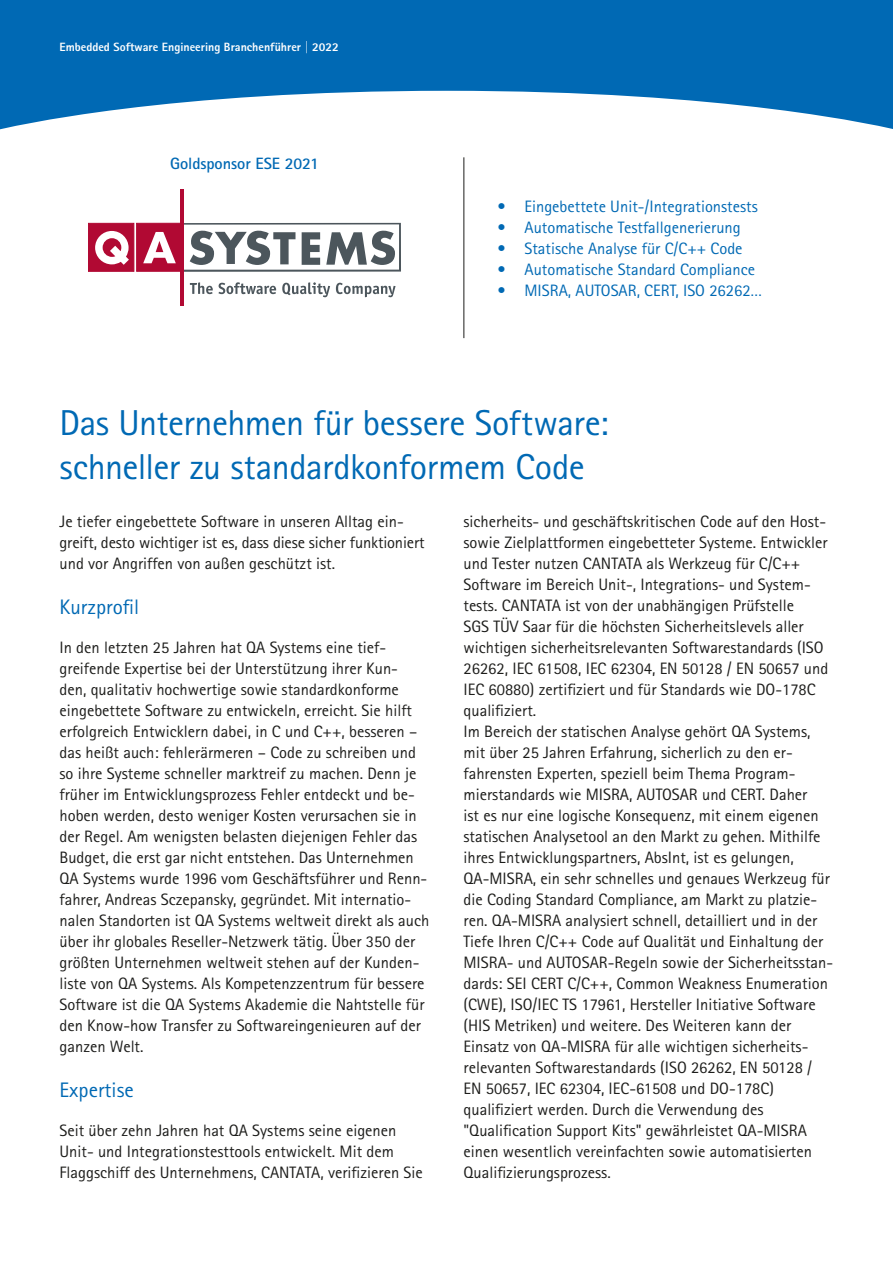
<style>
.page{position:relative;width:893px;height:1263px;background:#fff}
.page>*{position:absolute;margin:0;border:0;box-sizing:border-box;transform-origin:0 0}
.t1{font:36px/43.5px "Rotis Sans Serif Std";letter-spacing:-.015em;color:#0069b4}
.t2{font:21px "Rotis Sans Serif Std";color:#0069b4}
.t3{font:16.5px/21px "Rotis Sans Serif Std";color:#1d1d1b}
.t4{font:16.5px "Rotis Sans Serif Std";color:#0069b4}
.t5{font:700 16.35px "Rotis Sans Serif Std";letter-spacing:-.005em;color:#0069b4}
.t6{font:800 12px "Rotis Sans Serif Std";color:#fff}
</style>
<div class="page">
<svg style="left:0;top:0;width:893px;height:130px;fill:#0069b4"></svg>
<hr style="left:463px;top:157px;width:1px;height:181px;background:#1d1d1b">
<div style="left:88px;top:223px;width:46px;height:48px;background:#b10933"></div>
<div style="left:88px;top:223px;width:46px;height:49px;border:1px solid #b10933"></div>
<div style="left:137px;top:223px;width:45px;height:48px;background:#b10933"></div>
<div style="left:136px;top:223px;width:46px;height:49px;border:1px solid #b10933"></div>
<hr style="left:181px;top:189px;width:3px;height:117px;background:#b10933">
<svg style="left:95px;top:231px;width:34px;height:34px"></svg>
<svg style="left:143px;top:232px;width:33px;height:31px"></svg>
<svg style="left:184px;top:223px;width:217px;height:49px"></svg>
<svg style="left:190px;top:282px;width:23px;height:12px"></svg>
<svg style="left:219px;top:282px;width:57px;height:12px"></svg>
<svg style="left:282px;top:282px;width:48px;height:15px"></svg>
<svg style="left:336px;top:283px;width:60px;height:14px"></svg>
<p class="t6" style="left:60px;top:39px;width:281px">Embedded Software Engineering Branchenführer | 2022</p>
<p class="t5" style="left:170px;top:153px;width:150px">Goldsponsor ESE 2021</p>
<p class="t4" style="left:497px;top:197px;width:262px">• Eingebettete Unit-/Integrationstests</p>
<p class="t4" style="left:497px;top:218px;width:245px">• Automatische Testfallgenerierung</p>
<p class="t4" style="left:497px;top:239px;width:247px">• Statische Analyse für C/C++ Code</p>
<p class="t4" style="left:497px;top:260px;width:259px">• Automatische Standard Compliance</p>
<p class="t4" style="left:497px;top:281px;width:266px">• MISRA, AUTOSAR, CERT, ISO 26262…</p>
<h1 class="t1" style="left:60px;top:401px;width:551px">Das Unternehmen für bessere Software: schneller zu standardkonformem Code</h1>
<p class="t3" style="left:60px;top:511px;width:366px">Je tiefer eingebettete Software in unseren Alltag ein&shy;greift, desto wichtiger ist es, dass diese sicher funktioniert und vor Angriffen von außen geschützt ist.</p>
<p class="t2" style="left:60px;top:595px;width:81px">Kurzprofil</p>
<p class="t3" style="left:60px;top:637px;width:371px">In den letzten 25 Jahren hat QA Systems eine tief&shy;greifende Expertise bei der Unterstützung ihrer Kun-<br>den, qualitativ hochwertige sowie standardkonforme eingebettete Software zu entwickeln, erreicht. Sie hilft erfolgreich Entwicklern dabei, in C und C++, besseren – das heißt auch: fehlerärmeren – Code zu schreiben und so ihre Systeme schneller marktreif zu machen. Denn je früher im Entwicklungsprozess Fehler entdeckt und be&shy;hoben werden, desto weniger Kosten verursachen sie in der Regel. Am wenigsten belasten diejenigen Fehler das Budget, die erst gar nicht entstehen. Das Unternehmen QA Systems wurde 1996 vom Geschäftsführer und Renn&shy;fahrer, Andreas Sczepansky, gegründet. Mit internatio&shy;nalen Standorten ist QA Systems weltweit direkt als auch über ihr globales Reseller-Netzwerk tätig. Über 350 der größten Unternehmen weltweit stehen auf der Kunden&shy;liste von QA Systems. Als Kompetenzzentrum für bessere Software ist die QA Systems Akademie die Nahtstelle für den Know-how Transfer zu Softwareingenieuren auf der ganzen Welt.</p>
<p class="t2" style="left:60px;top:1078px;width:76px">Expertise</p>
<p class="t3" style="left:60px;top:1120px;width:365px">Seit über zehn Jahren hat QA Systems seine eigenen<br>Unit- und Integrationstesttools entwickelt. Mit dem<br>Flaggschiff des Unternehmens, CANTATA, verifizieren Sie</p>
<p class="t3" style="left:463px;top:511px;width:371px">sicherheits- und geschäftskritischen Code auf den Host&shy;sowie Zielplattformen eingebetteter Systeme. Entwickler und Tester nutzen CANTATA als Werkzeug für C/C++ Software im Bereich Unit-, Integrations- und System&shy;tests. CANTATA ist von der unabhängigen Prüfstelle<br>SGS TÜV Saar für die höchsten Sicherheitslevels aller wichtigen sicherheitsrelevanten Softwarestandards (ISO 26262, IEC 61508, IEC 62304, EN 50128 / EN 50657 und IEC 60880) zertifiziert und für Standards wie DO-178C qualifiziert.<br>Im Bereich der statischen Analyse gehört QA Systems, mit über 25 Jahren Erfahrung, sicherlich zu den er&shy;fahrensten Experten, speziell beim Thema Program&shy;mierstandards wie MISRA, AUTOSAR und CERT. Daher<br>ist es nur eine logische Konsequenz, mit einem eigenen statischen Analysetool an den Markt zu gehen. Mithilfe ihres Entwicklungspartners, AbsInt, ist es gelungen, QA-MISRA, ein sehr schnelles und genaues Werkzeug für die Coding Standard Compliance, am Markt zu platzie&shy;ren. QA-MISRA analysiert schnell, detailliert und in der Tiefe Ihren C/C++ Code auf Qualität und Einhaltung der MISRA- und AUTOSAR-Regeln sowie der Sicherheitsstan&shy;dards: SEI CERT C/C++, Common Weakness Enumeration (CWE), ISO/IEC TS 17961, Hersteller Initiative Software (HIS Metriken) und weitere. Des Weiteren kann der Einsatz von QA-MISRA für alle wichtigen sicherheits&shy;relevanten Softwarestandards (ISO 26262, EN 50128 / EN 50657, IEC 62304, IEC-61508 und DO-178C) qualifiziert werden. Durch die Verwendung des "Qualification Support Kits" gewährleistet QA-MISRA einen wesentlich vereinfachten sowie automatisierten Qualifizierungsprozess.</p>
</div>
